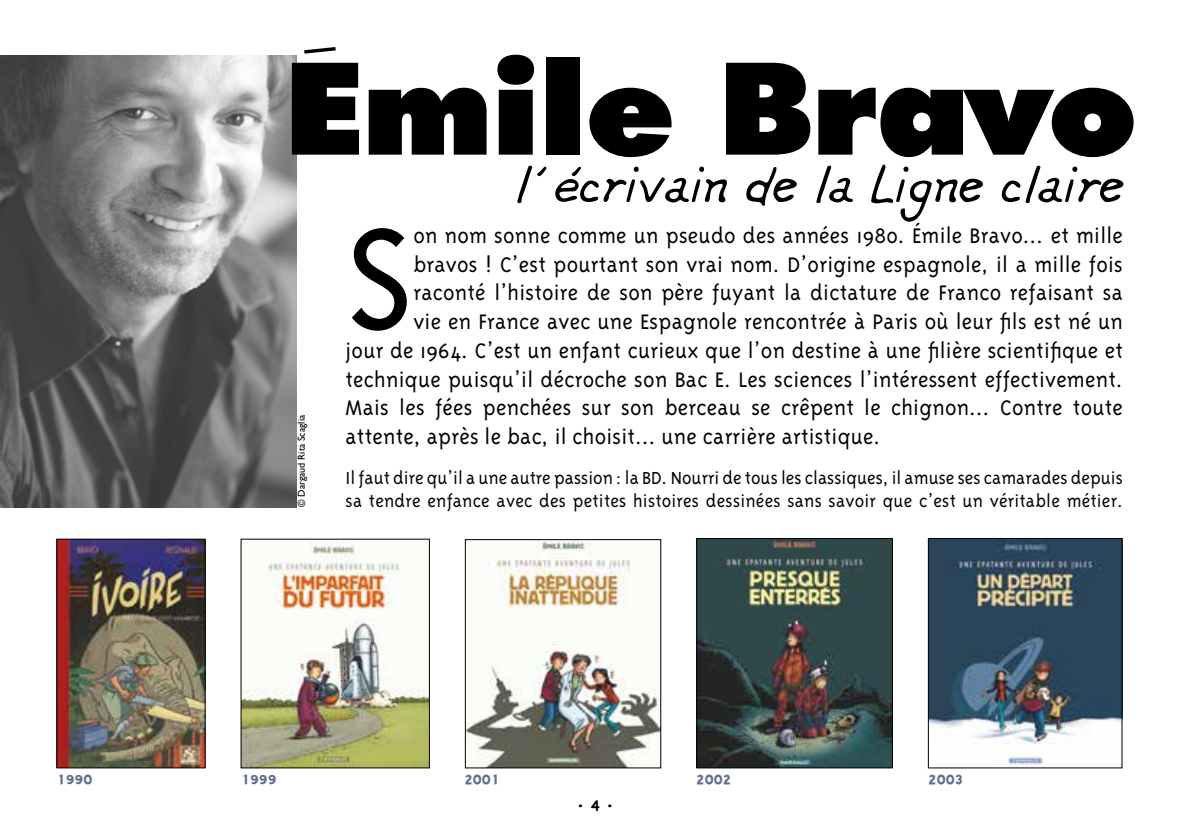
<style>
.page{position:relative;width:1191px;height:840px;background:#fff}
.page>*{position:absolute;margin:0;border:0;box-sizing:border-box;transform-origin:0 0}
.t1{font:300 165.4px "Triplex";color:#000}
.t2{font:900 128.4px "Futura BT";letter-spacing:-.02em;color:#000;scale:1.08 1}
.t3{font:64px "Remi Script";color:#000}
.t4{font:300 24.2px "Triplex";letter-spacing:.01em;color:#000}
.t5{font:300 20px/23.6px "Triplex";letter-spacing:.01em;color:#000}
.t6{font:14px "Remi Cut";color:#647091}
.t7{font:700 14px "Comic Sans MS";color:#000}
.t8{font:10px "Gill Sans";color:#000}
</style>
<div class="page">
<img style="left:0;top:56px;width:296px;height:451px">
<img style="left:467px;top:541px;width:192px;height:224px">
<div style="left:465px;top:539px;width:196px;height:228px;border:1px solid #000"></div>
<img style="left:698px;top:540px;width:192px;height:225px">
<div style="left:696px;top:538px;width:196px;height:229px;border:1px solid #000"></div>
<img style="left:930px;top:540px;width:190px;height:225px">
<div style="left:928px;top:538px;width:194px;height:229px;border:1px solid #000"></div>
<img style="left:243px;top:540px;width:184px;height:225px">
<img style="left:59px;top:540px;width:144px;height:225px">
<div style="left:57px;top:538px;width:148px;height:229px;border:1px solid #000"></div>
<svg style="left:304px;top:47px;width:32px;height:7px"></svg>
<h2 class="t2" style="left:282px;top:31px;width:793px">Emile Bravo</h2>
<h3 class="t3" style="left:514px;top:153px;width:610px">l´écrivain de la Ligne claire</h3>
<h1 class="t1" style="left:345px;top:186px;width:71px">S</h1>
<p class="t4" style="left:413px;top:222px;width:711px">on nom sonne comme un pseudo des années 1980. Émile Bravo… et mille</p>
<p class="t4" style="left:413px;top:250px;width:711px">bravos ! C’est pourtant son vrai nom. D’origine espagnole, il a mille fois</p>
<p class="t4" style="left:413px;top:279px;width:711px">raconté l’histoire de son père fuyant la dictature de Franco refaisant sa</p>
<p class="t4" style="left:413px;top:308px;width:711px">vie en France avec une Espagnole rencontrée à Paris où leur fils est né un</p>
<p class="t4" style="left:345px;top:336px;width:779px">jour de 1964. C’est un enfant curieux que l’on destine à une filière scientifique et</p>
<p class="t4" style="left:345px;top:365px;width:779px">technique puisqu’il décroche son Bac E. Les sciences l’intéressent effectivement.</p>
<p class="t4" style="left:345px;top:394px;width:779px">Mais les fées penchées sur son berceau se crêpent le chignon… Contre toute</p>
<p class="t4" style="left:345px;top:423px;width:536px">attente, après le bac, il choisit… une carrière artistique.</p>
<p class="t5" style="left:345px;top:465px;width:779px">Il faut dire qu’il a une autre passion : la BD. Nourri de tous les classiques, il amuse ses camarades depuis sa tendre enfance avec des petites histoires dessinées sans savoir que c’est un véritable métier.</p>
<p class="t8" style="left:295px;top:507px;width:94px;rotate:-90deg">© Dargaud Rita Scaglia</p>
<p class="t6" style="left:57px;top:770px;width:37px">1990</p>
<p class="t6" style="left:241px;top:770px;width:37px">1999</p>
<p class="t6" style="left:464px;top:770px;width:37px">2001</p>
<p class="t6" style="left:696px;top:770px;width:37px">2002</p>
<p class="t6" style="left:927px;top:770px;width:37px">2003</p>
<p class="t7" style="left:576px;top:795px;width:39px">• 4 •</p>
</div>
